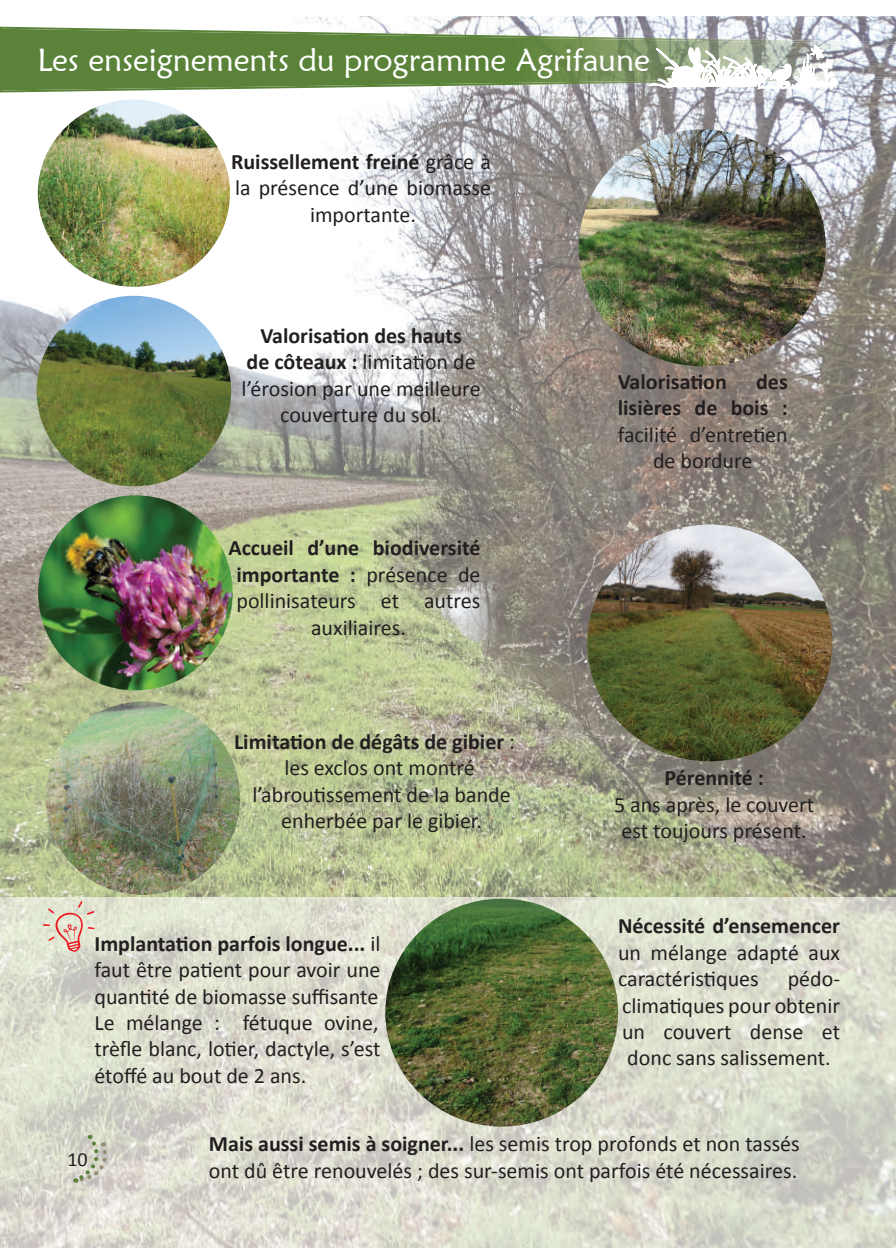
<style>
.page{position:relative;width:896px;height:1248px;background:#fff}
.page>*{position:absolute;margin:0;border:0;box-sizing:border-box;transform-origin:0 0}
.t1{font:32px "Maiandra GD";color:#fff}
.t2{font:22px/26.4px "Calibri";color:#231f20;text-align:center}
.t3{font:700 22px/26.4px "Calibri";color:#231f20;text-align:right}
.t4{font:20px "Calibri";color:#231f20}
.s1{font-weight:700}
.s2{font-weight:400}
</style>
<div class="page">
<img style="left:0;top:16px;width:689px;height:881px">
<img style="left:689px;top:16px;width:207px;height:1231px">
<img style="left:68px;top:1247px;width:828px;height:1px">
<img style="left:0;top:897px;width:690px;height:350px">
<img style="left:0;top:27px;width:896px;height:65px">
<img style="left:587px;top:524px;width:245px;height:237px">
<svg style="left:617px;top:16px;width:222px;height:105px"></svg>
<img style="left:38px;top:100px;width:192px;height:187px">
<img style="left:38px;top:495px;width:195px;height:195px;border-radius:97px">
<img style="left:46px;top:701px;width:194px;height:193px">
<img style="left:385px;top:898px;width:233px;height:228px">
<img style="left:579px;top:129px;width:247px;height:237px">
<svg style="left:43px;top:901px;width:52px;height:50px;background:#e3cdbd"></svg>
<svg style="left:74px;top:1134px;width:34px;height:50px;background:#cacbbc"></svg>
<img style="left:37px;top:296px;width:194px;height:190px">
<h1 class="t1" style="left:37px;top:40px;width:614px">Les enseignements du programme Agrifaune</h1>
<p class="t2" style="left:231px;top:148px;width:261px"><span class="s1">Ruissellement freiné</span> grâce à la présence d’une biomasse importante.</p>
<p class="t2" style="left:242px;top:322px;width:240px"><span class="s1">Valorisaton des hauts<br>de côteaux :</span> limitation de l’érosion par une meilleure couverture du sol.</p>
<p class="t2" style="left:228px;top:535px;width:254px"><span class="s1">Accueil d’une biodiversité importante :</span> présence de pollinisateurs et autres auxiliaires.</p>
<p class="t3" style="left:234px;top:728px;width:283px">Limitaton de dégâts de gibier <span class="s2">:</span></p>
<p class="t2" style="left:284px;top:754px;width:192px">les exclos ont montré</p>
<p class="t2" style="left:252px;top:781px;width:260px">l’abroutissement de la bande</p>
<p class="t2" style="left:281px;top:807px;width:202px">enherbée par le gibier.</p>
<p class="t2" style="left:94px;top:930px;width:288px;text-align:justify"><span class="s1">Implantaton parfois longue...</span> il faut être patient pour avoir une quantité de biomasse suffisante Le mélange : fétuque ovine, trèfle blanc, lotier, dactyle, s’est étoffé au bout de 2 ans.</p>
<p class="t3" style="left:618px;top:368px;width:111px">Valorisaton</p>
<p class="t3" style="left:618px;top:368px;width:172px">des<br>lisières de bois :</p>
<p class="t2" style="left:618px;top:421px;width:172px">facilité d’entretien de bordure</p>
<p class="t3" style="left:664px;top:764px;width:101px">Pérennité :</p>
<p class="t2" style="left:614px;top:791px;width:202px">5 ans après, le couvert est toujours présent.</p>
<p class="t3" style="left:618px;top:912px;width:223px">Nécessité d’ensemencer</p>
<p class="t2" style="left:618px;top:939px;width:223px;text-align:left">un mélange adapté aux caractéristiques</p>
<p class="t2" style="left:622px;top:965px;width:220px;text-align:justify;text-indent:166px">pédo&shy;climatiques pour obtenir un couvert dense et donc sans salissement.</p>
<p class="t4" style="left:67px;top:1146px;width:22px">10</p>
<p class="t2" style="left:209px;top:1130px;width:592px;text-align:left"><span class="s1">Mais aussi semis à soigner...</span> les semis trop profonds et non tassés ont dû être renouvelés ; des sur-semis ont parfois été nécessaires.</p>
</div>
